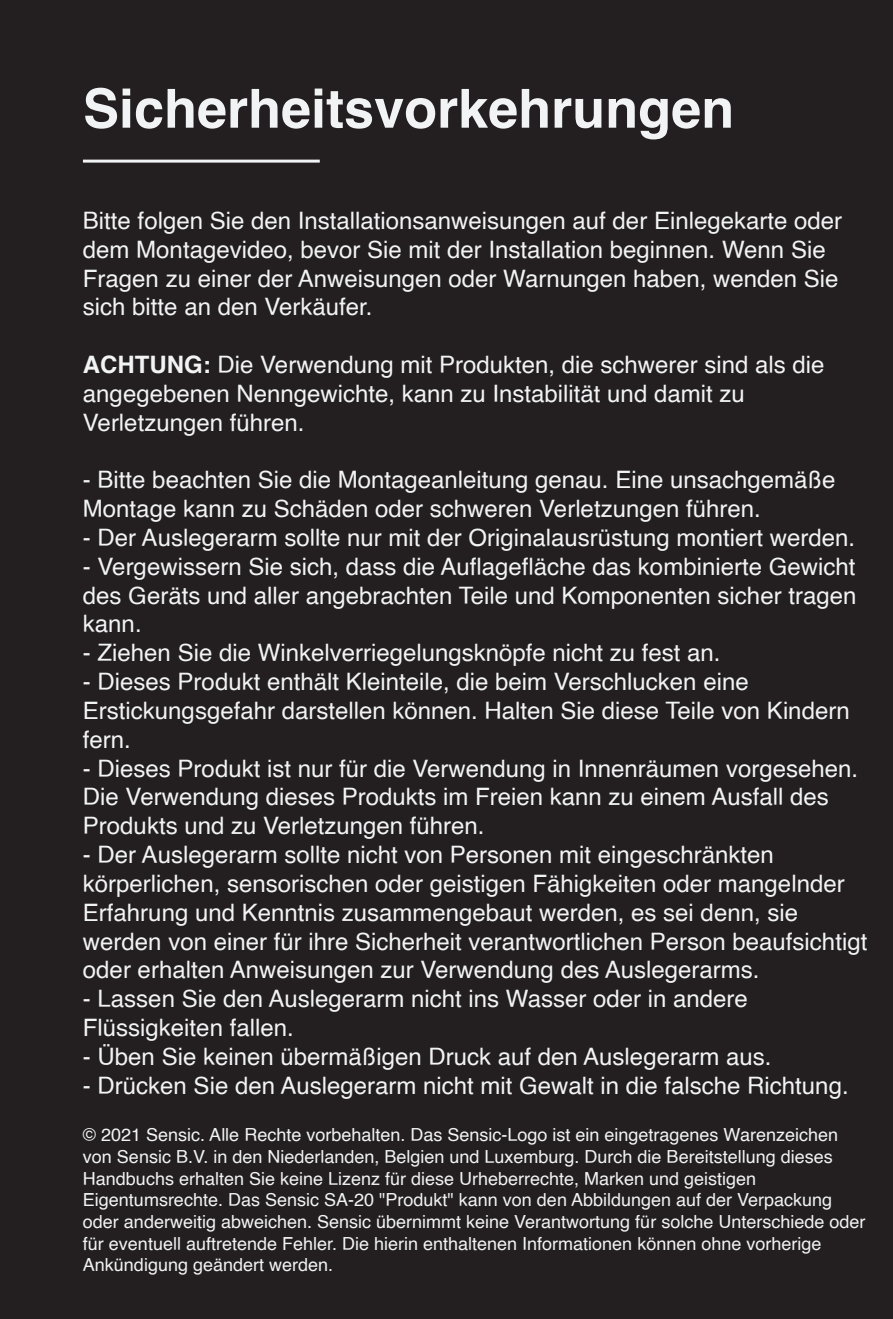
<style>
.page{position:relative;width:893px;height:1319px;background:#fff}
.page>*{position:absolute;margin:0;border:0;box-sizing:border-box;transform-origin:0 0}
.t1{font:700 54px "Helvetica";color:#f2f3f4}
.t2{font:24px/28.8px "Helvetica";color:#f2f3f4}
.t3{font:18px/21.6px "Helvetica";color:#f2f3f4}
.s1{font-weight:700}
</style>
<div class="page">
<div style="left:0;top:0;width:893px;height:1318px;background:#231f20"></div>
<hr style="left:83px;top:159px;width:237px;height:3px;background:#f2f3f4">
<h1 class="t1" style="left:83px;top:65px;width:653px">Sicherheitsvorkehrungen</h1>
<p class="t2" style="left:83px;top:207px;width:761px">Bitte folgen Sie den Installationsanweisungen auf der Einlegekarte oder dem Montagevideo, bevor Sie mit der Installation beginnen. Wenn Sie Fragen zu einer der Anweisungen oder Warnungen haben, wenden Sie sich bitte an den Verkäufer.</p>
<p class="t2" style="left:83px;top:351px;width:743px"><span class="s1">ACHTUNG:</span> Die Verwendung mit Produkten, die schwerer sind als die angegebenen Nenngewichte, kann zu Instabilität und damit zu<br>Verletzungen führen.</p>
<p class="t2" style="left:83px;top:466px;width:754px">- Bitte beachten Sie die Montageanleitung genau. Eine unsachgemäße<br>Montage kann zu Schäden oder schweren Verletzungen führen.</p>
<p class="t2" style="left:83px;top:524px;width:774px">- Der Auslegerarm sollte nur mit der Originalausrüstung montiert werden.</p>
<p class="t2" style="left:83px;top:552px;width:775px;text-align:justify">- Vergewissern Sie sich, dass die Auflagefläche das kombinierte Gewicht des Geräts und aller angebrachten Teile und Komponenten sicher tragen kann.</p>
<p class="t2" style="left:83px;top:639px;width:639px">- Ziehen Sie die Winkelverriegelungsknöpfe nicht zu fest an.</p>
<p class="t2" style="left:83px;top:668px;width:768px">- Dieses Produkt enthält Kleinteile, die beim Verschlucken eine<br>Erstickungsgefahr darstellen können. Halten Sie diese Teile von Kindern fern.</p>
<p class="t2" style="left:83px;top:754px;width:777px">- Dieses Produkt ist nur für die Verwendung in Innenräumen vorgesehen.<br>Die Verwendung dieses Produkts im Freien kann zu einem Ausfall des<br>Produkts und zu Verletzungen führen.</p>
<p class="t2" style="left:83px;top:840px;width:786px">- Der Auslegerarm sollte nicht von Personen mit eingeschränkten körperlichen, sensorischen oder geistigen Fähigkeiten oder mangelnder Erfahrung und Kenntnis zusammengebaut werden, es sei denn, sie werden von einer für ihre Sicherheit verantwortlichen Person beaufsichtigt oder erhalten Anweisungen zur Verwendung des Auslegerarms.</p>
<p class="t2" style="left:83px;top:984px;width:666px">- Lassen Sie den Auslegerarm nicht ins Wasser oder in andere<br>Flüssigkeiten fallen.</p>
<p class="t2" style="left:83px;top:1042px;width:690px">- Üben Sie keinen übermäßigen Druck auf den Auslegerarm aus.</p>
<p class="t2" style="left:83px;top:1071px;width:767px">- Drücken Sie den Auslegerarm nicht mit Gewalt in die falsche Richtung.</p>
<p class="t3" style="left:83px;top:1124px;width:784px">© 2021 Sensic. Alle Rechte vorbehalten. Das Sensic-Logo ist ein eingetragenes Warenzeichen von Sensic B.V. in den Niederlanden, Belgien und Luxemburg. Durch die Bereitstellung dieses Handbuchs erhalten Sie keine Lizenz für diese Urheberrechte, Marken und geistigen Eigentumsrechte. Das Sensic SA-20 "Produkt" kann von den Abbildungen auf der Verpackung oder anderweitig abweichen. Sensic übernimmt keine Verantwortung für solche Unterschiede oder für eventuell auftretende Fehler. Die hierin enthaltenen Informationen können ohne vorherige Ankündigung geändert werden.</p>
</div>
